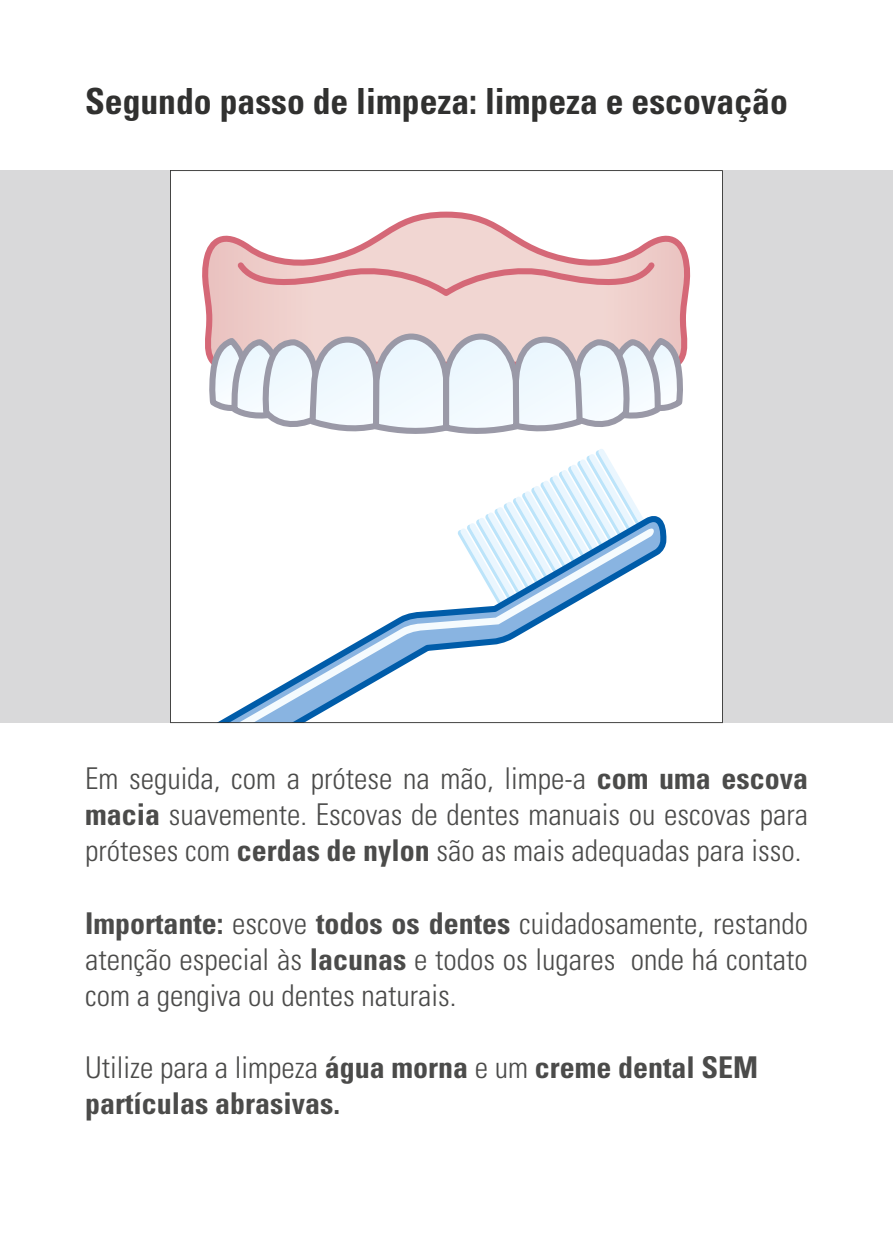
<style>
.page{position:relative;width:893px;height:1259px;background:#fff}
.page>*{position:absolute;margin:0;border:0;box-sizing:border-box;transform-origin:0 0}
.t1{font:700 condensed 36px "Univers LT";color:#313130}
.t2{font:300 condensed 30px/36px "Univers";color:#4b4b4a;text-align:justify}
.t3{font:700 condensed 30px/36px "Univers LT";color:#4b4b4a}
.s1{font-family:"Univers LT";font-weight:700}
.s2{font-family:"Univers";font-weight:300}
</style>
<div class="page">
<div style="left:0;top:170px;width:893px;height:553px;background:#d9d9da"></div>
<svg style="left:170px;top:170px;width:553px;height:553px;background:#ebe9ed"></svg>
<p class="t1" style="left:85px;top:79px;width:704px">Segundo passo de limpeza: limpeza e escovação</p>
<p class="t2" style="left:85px;top:761px;width:724px">Em seguida, com a prótese na mão, limpe-a <span class="s1">com uma escova macia</span> suavemente. Escovas de dentes manuais ou escovas para próteses com <span class="s1">cerdas de nylon</span> são as mais adequadas para isso.</p>
<p class="t2" style="left:85px;top:905px;width:724px"><span class="s1">Importante:</span> escove <span class="s1">todos os dentes</span> cuidadosamente, restando atenção especial às <span class="s1">lacunas</span> e todos os lugares onde há contato com a gengiva ou dentes naturais.</p>
<p class="t3" style="left:85px;top:1048px;width:675px"><span class="s2">Utilize para a limpeza</span> água morna <span class="s2">e um</span> creme dental SEM partículas abrasivas.</p>
</div>
